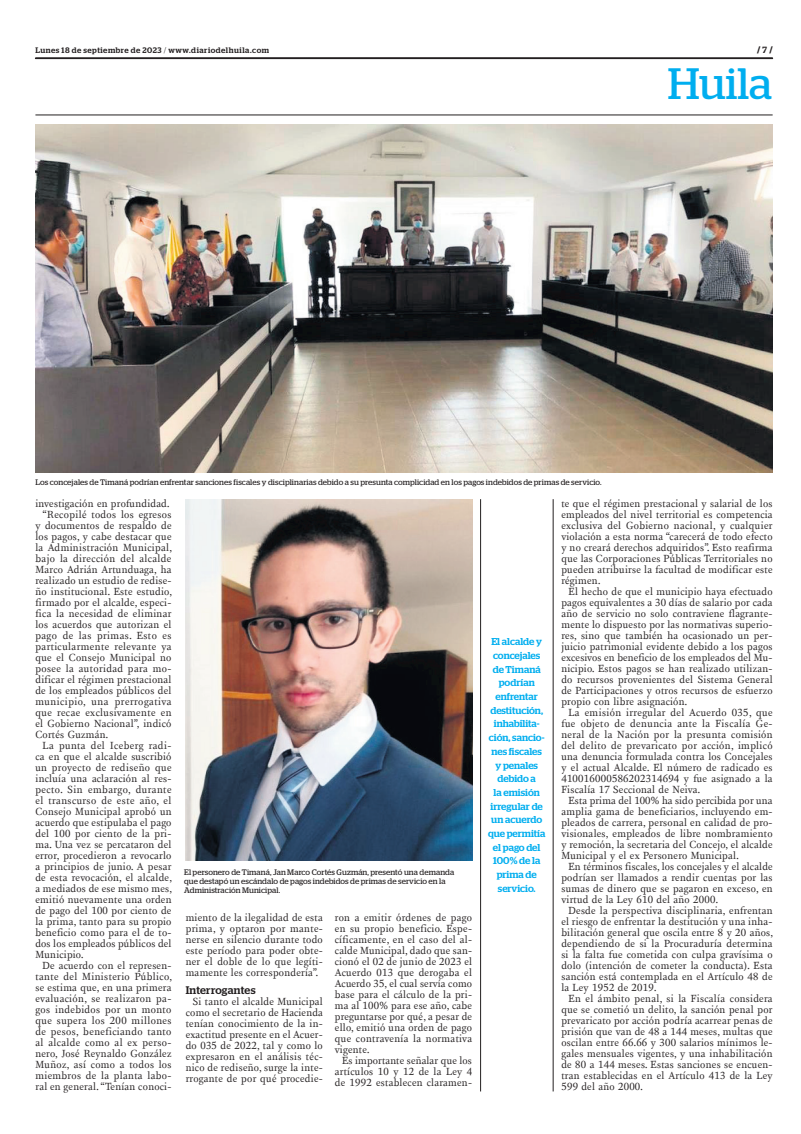
<style>
.page{position:relative;width:801px;height:1134px;background:#fff}
.page>*{position:absolute;margin:0;border:0;box-sizing:border-box;transform-origin:0 0}
.t1{font:43.9px "Stag";color:#00aeef}
.t2{font:500 11px "Stag";letter-spacing:.02em;color:#231f20}
.t3{font:10.6px/11px "New Fournier BP";letter-spacing:.025em;color:#231f20;text-align:justify}
.t4{font:10.6px "New Fournier BP";letter-spacing:.045em;color:#231f20}
.t5{font:10.6px "New Fournier BP";letter-spacing:.05em;color:#231f20}
.t6{font:500 10px/13.7px "Stag";color:#00aeef;text-align:center}
.t7{font:700 9px "Stag";color:#231f20}
.t8{font:8px/9px "Stag";letter-spacing:.01em;color:#231f20}
.t9{font:500 8px "Stag";letter-spacing:.06em;color:#231f20}
.s1{font-weight:300}
.s2{font-weight:500}
</style>
<div class="page">
<svg style="left:35px;top:58px;width:738px;height:1px"></svg>
<hr style="left:35px;top:115px;width:737px;height:1px;background:#231f20">
<img style="left:36px;top:125px;width:736px;height:347px">
<img style="left:186px;top:499px;width:286px;height:362px">
<hr style="left:480px;top:499px;width:1px;height:592px;background:#231f20">
<hr style="left:553px;top:499px;width:1px;height:592px;background:#231f20">
<p class="t9" style="left:35px;top:45px;width:235px">Lunes 18 de septiembre de 2023 <span class="s1">/</span> www.diariodelhuila.com</p>
<p class="t7" style="left:757px;top:45px;width:17px">/ <span class="s2">7</span> /</p>
<h1 class="t1" style="left:668px;top:59px;width:106px">Huila</h1>
<p class="t8" style="left:36px;top:477px;width:567px">Los concejales de Timaná podrían enfrentar sanciones fiscales y disciplinarias debido a su presunta complicidad en los pagos indebidos de primas de servicio.</p>
<p class="t3" style="left:35px;top:498px;width:136px">investigación en profundidad.</p>
<p class="t3" style="left:43px;top:509px;width:131px">“Recopilé todos los egresos</p>
<p class="t3" style="left:35px;top:520px;width:138px">y documentos de respaldo de</p>
<p class="t3" style="left:35px;top:531px;width:138px">los pagos, y cabe destacar que</p>
<p class="t3" style="left:35px;top:542px;width:138px">la Administración Municipal,</p>
<p class="t3" style="left:35px;top:553px;width:137px">bajo la dirección del alcalde</p>
<p class="t3" style="left:35px;top:564px;width:138px">Marco Adrián Artunduaga, ha</p>
<p class="t3" style="left:35px;top:575px;width:138px">realizado un estudio de redise-</p>
<p class="t3" style="left:35px;top:586px;width:138px">ño institucional. Este estudio,</p>
<p class="t3" style="left:35px;top:597px;width:138px">firmado por el alcalde, especi-</p>
<p class="t3" style="left:35px;top:608px;width:138px">fica la necesidad de eliminar</p>
<p class="t3" style="left:35px;top:619px;width:138px">los acuerdos que autorizan el</p>
<p class="t4" style="left:35px;top:629px;width:138px">pago de las primas. Esto es</p>
<p class="t3" style="left:35px;top:641px;width:138px">particularmente relevante ya</p>
<p class="t3" style="left:35px;top:652px;width:138px">que el Consejo Municipal no</p>
<p class="t3" style="left:35px;top:663px;width:138px">posee la autoridad para mo-</p>
<p class="t3" style="left:35px;top:674px;width:138px">dificar el régimen prestacional</p>
<p class="t3" style="left:35px;top:685px;width:138px">de los empleados públicos del</p>
<p class="t5" style="left:35px;top:695px;width:138px">municipio, una prerrogativa</p>
<p class="t3" style="left:35px;top:707px;width:138px">que recae exclusivamente en</p>
<p class="t3" style="left:35px;top:718px;width:138px">el Gobierno Nacional”, indicó</p>
<p class="t3" style="left:35px;top:729px;width:74px">Cortés Guzmán.</p>
<p class="t3" style="left:43px;top:740px;width:130px">La punta del Iceberg radi-</p>
<p class="t3" style="left:35px;top:751px;width:138px">ca en que el alcalde suscribió</p>
<p class="t3" style="left:35px;top:762px;width:138px">un proyecto de rediseño que</p>
<p class="t3" style="left:35px;top:773px;width:138px">incluía una aclaración al res-</p>
<p class="t4" style="left:35px;top:783px;width:138px">pecto. Sin embargo, durante</p>
<p class="t3" style="left:35px;top:795px;width:138px">el transcurso de este año, el</p>
<p class="t3" style="left:35px;top:806px;width:138px">Consejo Municipal aprobó un</p>
<p class="t3" style="left:35px;top:817px;width:138px">acuerdo que estipulaba el pago</p>
<p class="t3" style="left:35px;top:828px;width:138px">del 100 por ciento de la pri-</p>
<p class="t3" style="left:35px;top:839px;width:138px">ma. Una vez se percataron del</p>
<p class="t3" style="left:35px;top:850px;width:138px">error, procedieron a revocarlo</p>
<p class="t3" style="left:35px;top:861px;width:138px">a principios de junio. A pesar</p>
<p class="t3" style="left:35px;top:872px;width:138px">de esta revocación, el alcalde,</p>
<p class="t3" style="left:35px;top:883px;width:138px">a mediados de ese mismo mes,</p>
<p class="t3" style="left:35px;top:894px;width:138px">emitió nuevamente una orden</p>
<p class="t3" style="left:35px;top:905px;width:138px">de pago del 100 por ciento de</p>
<p class="t3" style="left:35px;top:916px;width:138px">la prima, tanto para su propio</p>
<p class="t3" style="left:35px;top:927px;width:138px">beneficio como para el de to-</p>
<p class="t3" style="left:35px;top:938px;width:138px">dos los empleados públicos del</p>
<p class="t3" style="left:35px;top:949px;width:49px">Municipio.</p>
<p class="t3" style="left:43px;top:960px;width:130px">De acuerdo con el represen-</p>
<p class="t3" style="left:35px;top:971px;width:138px">tante del Ministerio Público,</p>
<p class="t3" style="left:35px;top:982px;width:138px">se estima que, en una primera</p>
<p class="t3" style="left:35px;top:993px;width:138px">evaluación, se realizaron pa-</p>
<p class="t3" style="left:35px;top:1004px;width:138px">gos indebidos por un monto</p>
<p class="t3" style="left:35px;top:1015px;width:138px">que supera los 200 millones</p>
<p class="t3" style="left:35px;top:1026px;width:138px">de pesos, beneficiando tanto</p>
<p class="t3" style="left:35px;top:1037px;width:138px">al alcalde como al ex perso-</p>
<p class="t3" style="left:35px;top:1048px;width:138px">nero, José Reynaldo González</p>
<p class="t3" style="left:35px;top:1059px;width:138px">Muñoz, así como a todos los</p>
<p class="t3" style="left:35px;top:1070px;width:138px">miembros de la planta labo-</p>
<p class="t3" style="left:35px;top:1081px;width:138px">ral en general. “Tenían conoci-</p>
<p class="t8" style="left:184px;top:867px;width:272px">El personero de Timaná, Jan Marco Cortés Guzmán, presentó una demanda que destapó un escándalo de pagos indebidos de primas de servicio en la<br>Administración Municipal.</p>
<p class="t3" style="left:186px;top:912px;width:139px">miento de la ilegalidad de esta prima, y optaron por mante&shy;nerse en silencio durante todo este período para poder obte&shy;ner el doble de lo que legíti&shy;mamente les correspondería”.</p>
<p class="t2" style="left:186px;top:983px;width:71px">Interrogantes</p>
<p class="t3" style="left:186px;top:996px;width:139px;text-indent:7px">Si tanto el alcalde Municipal como el secretario de Hacienda tenían conocimiento de la in&shy;exactitud presente en el Acuer&shy;do 035 de 2022, tal y como lo expresaron en el análisis téc&shy;nico de rediseño, surge la inte&shy;rrogante de por qué procedie-</p>
<p class="t3" style="left:335px;top:912px;width:139px">ron a emitir órdenes de pago en su propio beneficio. Espe&shy;cíficamente, en el caso del al&shy;calde Municipal, dado que san&shy;cionó el 02 de junio de 2023 el Acuerdo 013 que derogaba el Acuerdo 35, el cual servía como base para el cálculo de la pri&shy;ma al 100% para ese año, cabe preguntarse por qué, a pesar de ello, emitió una orden de pago que contravenía la normativa vigente.</p>
<p class="t3" style="left:335px;top:1055px;width:139px;text-indent:7px">Es importante señalar que los artículos 10 y 12 de la Ley 4 de 1992 establecen claramen-</p>
<p class="t6" style="left:488px;top:635px;width:59px">El alcalde y concejales de Timaná podrían enfrentar destitución, inhabilita&shy;ción, sancio&shy;nes fiscales y penales debido a<br>la emisión irregular de un acuerdo que permitía el pago del<br>100% de la prima de servicio.</p>
<p class="t3" style="left:561px;top:498px;width:213px">te que el régimen prestacional y salarial de los empleados del nivel territorial es competencia exclusiva del Gobierno nacional, y cualquier violación a esta norma “carecerá de todo efecto y no creará derechos adquiridos”. Esto reafirma que las Corporaciones Públicas Territoriales no pueden atribuirse la facultad de modificar este régimen.</p>
<p class="t3" style="left:561px;top:586px;width:213px;text-indent:7px">El hecho de que el municipio haya efectuado pagos equivalentes a 30 días de salario por cada año de servicio no solo contraviene flagrante&shy;mente lo dispuesto por las normativas superio&shy;res, sino que también ha ocasionado un per&shy;juicio patrimonial evidente debido a los pagos excesivos en beneficio de los empleados del Mu&shy;nicipio. Estos pagos se han realizado utilizan&shy;do recursos provenientes del Sistema General de Participaciones y otros recursos de esfuerzo propio con libre asignación.</p>
<p class="t3" style="left:561px;top:707px;width:213px;text-indent:7px">La emisión irregular del Acuerdo 035, que fue objeto de denuncia ante la Fiscalía Ge&shy;neral de la Nación por la presunta comisión del delito de prevaricato por acción, implicó una denuncia formulada contra los Concejales y el actual Alcalde. El número de radicado es 410016000586202314694 y fue asignado a la Fiscalía 17 Seccional de Neiva.</p>
<p class="t3" style="left:561px;top:795px;width:213px;text-indent:7px">Esta prima del 100% ha sido percibida por una amplia gama de beneficiarios, incluyendo em&shy;pleados de carrera, personal en calidad de pro&shy;visionales, empleados de libre nombramiento y remoción, la secretaria del Concejo, el alcalde Municipal y el ex Personero Municipal.</p>
<p class="t3" style="left:561px;top:861px;width:213px;text-indent:7px">En términos fiscales, los concejales y el alcalde podrían ser llamados a rendir cuentas por las sumas de dinero que se pagaron en exceso, en virtud de la Ley 610 del año 2000.</p>
<p class="t3" style="left:561px;top:905px;width:213px;text-indent:7px">Desde la perspectiva disciplinaria, enfrentan el riesgo de enfrentar la destitución y una inha&shy;bilitación general que oscila entre 8 y 20 años, dependiendo de si la Procuraduría determina si la falta fue cometida con culpa gravísima o dolo (intención de cometer la conducta). Esta sanción está contemplada en el Artículo 48 de la Ley 1952 de 2019.</p>
<p class="t3" style="left:561px;top:993px;width:213px;text-indent:7px">En el ámbito penal, si la Fiscalía considera que se cometió un delito, la sanción penal por prevaricato por acción podría acarrear penas de prisión que van de 48 a 144 meses, multas que oscilan entre 66.66 y 300 salarios mínimos le&shy;gales mensuales vigentes, y una inhabilitación de 80 a 144 meses. Estas sanciones se encuen&shy;tran establecidas en el Artículo 413 de la Ley 599 del año 2000.</p>
</div>
